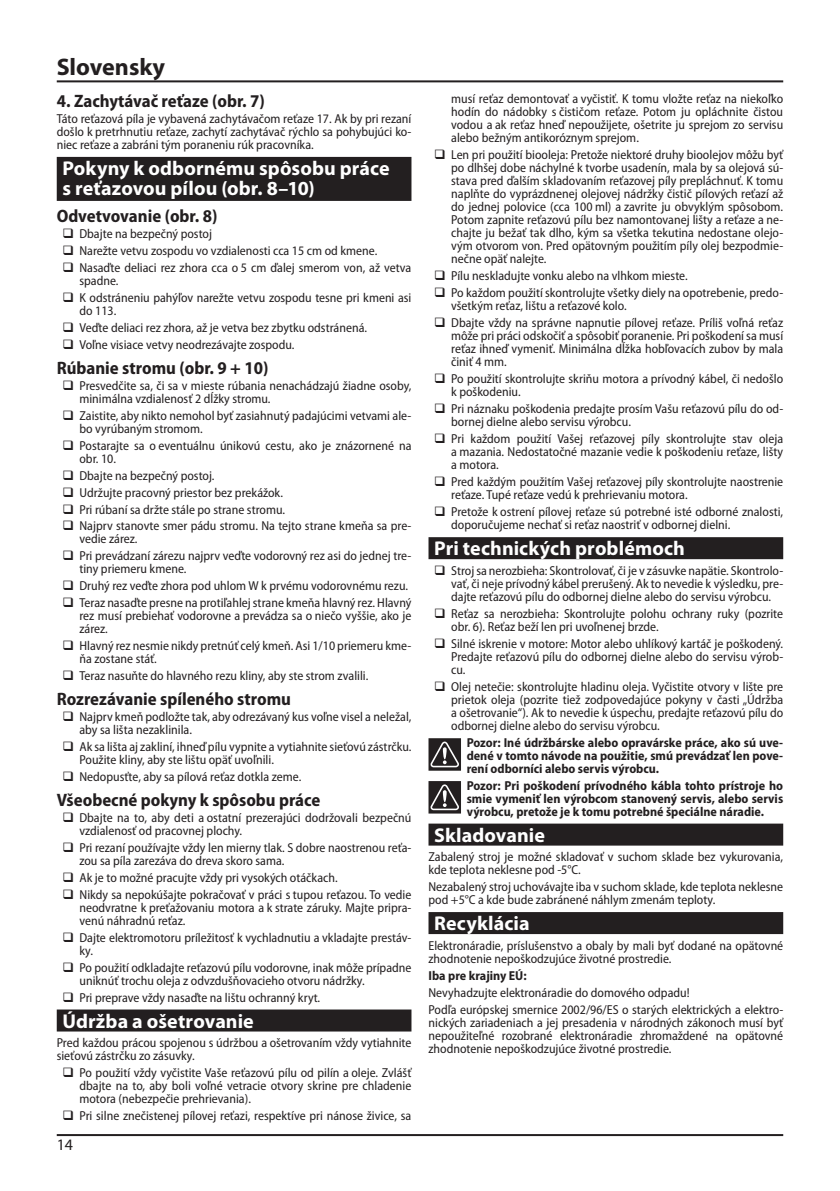
<style>
.page{position:relative;width:840px;height:1191px;background:#fff}
.page>*{position:absolute;margin:0;border:0;box-sizing:border-box;transform-origin:0 0}
.t1{font:700 24px "Myriad Pro";color:#231f20}
.t2{font:700 20px/20px "Myriad Pro";letter-spacing:.005em;color:#fff}
.t3{font:700 semi-condensed 18px "Myriad Pro";color:#231f20}
.t4{font:16px "Myriad Pro";color:#231f20}
.t5{font:semi-condensed 13px/13px "Myriad Pro";color:#231f20}
.t6{font:700 semi-condensed 13px/13px "Myriad Pro";color:#231f20;text-align:justify}
</style>
<div class="page">
<hr style="left:57px;top:80px;width:725px;height:2px;background:#231f20">
<hr style="left:57px;top:1134px;width:725px;height:2px;background:#231f20">
<div style="left:57px;top:157px;width:354px;height:44px;background:#231f20"></div>
<div style="left:57px;top:1009px;width:354px;height:22px;background:#231f20"></div>
<div style="left:428px;top:537px;width:354px;height:22px;background:#231f20"></div>
<div style="left:428px;top:823px;width:354px;height:22px;background:#231f20"></div>
<div style="left:428px;top:912px;width:354px;height:22px;background:#231f20"></div>
<svg style="left:428px;top:738px;width:33px;height:32px"></svg>
<svg style="left:428px;top:781px;width:33px;height:32px"></svg>
<h1 class="t1" style="left:57px;top:51px;width:110px">Slovensky</h1>
<h3 class="t3" style="left:57px;top:91px;width:209px">4. Zachytávač reťaze (obr. 7)</h3>
<p class="t5" style="left:57px;top:112px;width:356px;text-align:justify">Táto reťazová píla je vybavená zachytávačom reťaze 17. Ak by pri rezaní došlo k pretrhnutiu reťaze, zachytí zachytávač rýchlo sa pohybujúci ko&shy;niec reťaze a zabráni tým poraneniu rúk pracovníka.</p>
<h2 class="t2" style="left:62px;top:157px;width:328px">Pokyny k odbornému spôsobu práce s reťazovou pílou (obr. 8–10)</h2>
<h3 class="t3" style="left:57px;top:206px;width:162px">Odvetvovanie (obr. 8)</h3>
<p class="t5" style="left:79px;top:225px;width:333px;line-height:17px">Dbajte na bezpečný postoj<br>Narežte vetvu zospodu vo vzdialenosti cca 15 cm od kmene.<br>Nasaďte deliaci rez zhora cca o 5 cm ďalej smerom von, až vetva</p>
<p class="t5" style="left:79px;top:272px;width:333px;line-height:17px">spadne.<br>K odstráneniu pahýľov narežte vetvu zospodu tesne pri kmeni asi</p>
<p class="t5" style="left:79px;top:302px;width:289px;line-height:17px">do 113.<br>Veďte deliaci rez zhora, až je vetva bez zbytku odstránená.<br>Voľne visiace vetvy neodrezávajte zospodu.</p>
<h3 class="t3" style="left:57px;top:358px;width:213px">Rúbanie stromu (obr. 9 + 10)</h3>
<p class="t5" style="left:79px;top:379px;width:333px">Presvedčite sa, či sa v mieste rúbania nenachádzajú žiadne osoby, minimálna vzdialenosť 2 dĺžky stromu.</p>
<p class="t5" style="left:79px;top:409px;width:333px">Zaistite, aby nikto nemohol byť zasiahnutý padajúcimi vetvami ale&shy;bo vyrúbaným stromom.</p>
<p class="t5" style="left:79px;top:439px;width:333px">Postarajte sa o eventuálnu únikovú cestu, ako je znázornené na obr. 10.</p>
<p class="t5" style="left:79px;top:467px;width:333px;line-height:17px">Dbajte na bezpečný postoj.<br>Udržujte pracovný priestor bez prekážok.<br>Pri rúbaní sa držte stále po strane stromu.<br>Najprv stanovte smer pádu stromu. Na tejto strane kmeňa sa pre-</p>
<p class="t5" style="left:79px;top:531px;width:333px;line-height:17px">vedie zárez.<br>Pri prevádzaní zárezu najprv veďte vodorovný rez asi do jednej tre-</p>
<p class="t5" style="left:79px;top:561px;width:333px;line-height:17px">tiny priemeru kmene.<br>Druhý rez veďte zhora pod uhlom W k prvému vodorovnému rezu.<br>Teraz nasaďte presne na protiľahlej strane kmeňa hlavný rez. Hlavný</p>
<p class="t5" style="left:79px;top:610px;width:333px">rez musí prebiehať vodorovne a prevádza sa o niečo vyššie, ako je zárez.</p>
<p class="t5" style="left:79px;top:640px;width:333px">Hlavný rez nesmie nikdy pretnúť celý kmeň. Asi 1/10 priemeru kme&shy;ňa zostane stáť.</p>
<p class="t5" style="left:79px;top:670px;width:290px">Teraz nasuňte do hlavného rezu kliny, aby ste strom zvalili.</p>
<h3 class="t3" style="left:57px;top:689px;width:235px">Rozrezávanie spíleného stromu</h3>
<p class="t5" style="left:79px;top:710px;width:333px">Najprv kmeň podložte tak, aby odrezávaný kus voľne visel a neležal, aby sa lišta nezaklinila.</p>
<p class="t5" style="left:79px;top:740px;width:333px">Ak sa lišta aj zakliní, ihneď pílu vypnite a vytiahnite sieťovú zástrčku.<br>Použite kliny, aby ste lištu opäť uvoľnili.</p>
<p class="t5" style="left:79px;top:770px;width:223px">Nedopusťte, aby sa pílová reťaz dotkla zeme.</p>
<h3 class="t3" style="left:57px;top:789px;width:265px">Všeobecné pokyny k spôsobu práce</h3>
<p class="t5" style="left:79px;top:811px;width:333px">Dbajte na to, aby deti a ostatní prezerajúci dodržovali bezpečnú vzdialenosť od pracovnej plochy.</p>
<p class="t5" style="left:79px;top:841px;width:333px">Pri rezaní používajte vždy len mierny tlak. S dobre naostrenou reťa&shy;zou sa píla zarezáva do dreva skoro sama.</p>
<p class="t5" style="left:79px;top:869px;width:333px;line-height:17px">Ak je to možné pracujte vždy pri vysokých otáčkach.<br>Nikdy sa nepokúšajte pokračovať v práci s tupou reťazou. To vedie</p>
<p class="t5" style="left:79px;top:901px;width:333px">neodvratne k preťažovaniu motora a k strate záruky. Majte pripra&shy;venú náhradnú reťaz.</p>
<p class="t5" style="left:79px;top:931px;width:333px">Dajte elektromotoru príležitosť k vychladnutiu a vkladajte prestáv&shy;ky.</p>
<p class="t5" style="left:79px;top:961px;width:333px">Po použití odkladajte reťazovú pílu vodorovne, inak môže prípadne uniknúť trochu oleja z odvzdušňovacieho otvoru nádržky.</p>
<p class="t5" style="left:79px;top:991px;width:242px">Pri preprave vždy nasaďte na lištu ochranný kryt.</p>
<h2 class="t2" style="left:62px;top:1010px;width:193px">Údržba a ošetrovanie</h2>
<p class="t5" style="left:57px;top:1036px;width:356px">Pred každou prácou spojenou s údržbou a ošetrovaním vždy vytiahnite sieťovú zástrčku zo zásuvky.</p>
<p class="t5" style="left:79px;top:1066px;width:333px;text-align:justify">Po použití vždy vyčistite Vaše reťazovú pílu od pilín a oleje. Zvlášť dbajte na to, aby boli voľné vetracie otvory skrine pre chladenie motora (nebezpečie prehrievania).</p>
<p class="t5" style="left:79px;top:1109px;width:333px">Pri silne znečistenej pílovej reťazi, respektíve pri nánose živice, sa</p>
<p class="t4" style="left:57px;top:1135px;width:18px">14</p>
<p class="t5" style="left:451px;top:93px;width:333px;text-align:justify">musí reťaz demontovať a vyčistiť. K tomu vložte reťaz na niekoľko hodín do nádobky s čističom reťaze. Potom ju opláchnite čistou vodou a ak reťaz hneď nepoužijete, ošetrite ju sprejom zo servisu alebo bežným antikoróznym sprejom.</p>
<p class="t5" style="left:451px;top:149px;width:333px;text-align:justify">Len pri použití biooleja: Pretože niektoré druhy bioolejov môžu byť po dlhšej dobe náchylné k tvorbe usadenín, mala by sa olejová sú&shy;stava pred ďalším skladovaním reťazovej píly prepláchnuť. K tomu naplňte do vyprázdnenej olejovej nádržky čistič pílových reťazí až do jednej polovice (cca 100 ml) a zavrite ju obvyklým spôsobom.<br>Potom zapnite reťazovú pílu bez namontovanej lišty a reťaze a ne&shy;chajte ju bežať tak dlho, kým sa všetka tekutina nedostane olejo&shy;vým otvorom von. Pred opätovným použitím píly olej bezpodmie&shy;nečne opäť nalejte.</p>
<p class="t5" style="left:451px;top:268px;width:333px;line-height:17px">Pílu neskladujte vonku alebo na vlhkom mieste.<br>Po každom použití skontrolujte všetky diely na opotrebenie, predo-</p>
<p class="t5" style="left:451px;top:298px;width:333px;line-height:17px">všetkým reťaz, lištu a reťazové kolo.<br>Dbajte vždy na správne napnutie pílovej reťaze. Príliš voľná reťaz</p>
<p class="t5" style="left:451px;top:330px;width:333px;text-align:justify">môže pri práci odskočiť a spôsobiť poranenie. Pri poškodení sa musí reťaz ihneď vymeniť. Minimálna dĺžka hobľovacích zubov by mala činiť 4 mm.</p>
<p class="t5" style="left:451px;top:373px;width:333px">Po použití skontrolujte skriňu motora a prívodný kábel, či nedošlo k poškodeniu.</p>
<p class="t5" style="left:451px;top:403px;width:333px">Pri náznaku poškodenia predajte prosím Vašu reťazovú pílu do od&shy;bornej dielne alebo servisu výrobcu.</p>
<p class="t5" style="left:451px;top:432px;width:333px;text-align:justify">Pri každom použití Vašej reťazovej píly skontrolujte stav oleja a mazania. Nedostatočné mazanie vedie k poškodeniu reťaze, lišty a motora.</p>
<p class="t5" style="left:451px;top:475px;width:333px">Pred každým použitím Vašej reťazovej píly skontrolujte naostrenie reťaze. Tupé reťaze vedú k prehrievaniu motora.</p>
<p class="t5" style="left:451px;top:505px;width:333px">Pretože k ostrení pílovej reťaze sú potrebné isté odborné znalosti, doporučujeme nechať si reťaz naostriť v odbornej dielni.</p>
<h2 class="t2" style="left:434px;top:538px;width:252px">Pri technických problémoch</h2>
<p class="t5" style="left:451px;top:564px;width:333px;text-align:justify">Stroj sa nerozbieha: Skontrolovať, či je v zásuvke napätie. Skontrolo&shy;vať, či neje prívodný kábel prerušený. Ak to nevedie k výsledku, pre&shy;dajte reťazovú pílu do odbornej dielne alebo do servisu výrobcu.</p>
<p class="t5" style="left:451px;top:607px;width:333px">Reťaz sa nerozbieha: Skontrolujte polohu ochrany ruky (pozrite obr. 6). Reťaz beží len pri uvoľnenej brzde.</p>
<p class="t5" style="left:451px;top:637px;width:333px;text-align:justify">Silné iskrenie v motore: Motor alebo uhlíkový kartáč je poškodený.<br>Predajte reťazovú pílu do odbornej dielne alebo do servisu výrob&shy;cu.</p>
<p class="t5" style="left:451px;top:680px;width:333px;text-align:justify">Olej netečie: skontrolujte hladinu oleja. Vyčistite otvory v lište pre prietok oleja (pozrite tiež zodpovedajúce pokyny v časti „Údržba a ošetrovanie“). Ak to nevedie k úspechu, predajte reťazovú pílu do odbornej dielne alebo do servisu výrobcu.</p>
<p class="t6" style="left:466px;top:736px;width:318px">Pozor: Iné údržbárske alebo opravárske práce, ako sú uve&shy;dené v tomto návode na použitie, smú prevádzať len pove&shy;rení odborníci alebo servis výrobcu.</p>
<p class="t6" style="left:466px;top:779px;width:318px">Pozor: Pri poškodení prívodného kábla tohto prístroje ho smie vymeniť len výrobcom stanovený servis, alebo servis výrobcu, pretože je k tomu potrebné špeciálne náradie.</p>
<h2 class="t2" style="left:434px;top:824px;width:112px">Skladovanie</h2>
<p class="t5" style="left:428px;top:850px;width:356px">Zabalený stroj je možné skladovať v suchom sklade bez vykurovania, kde teplota neklesne pod -5°C.</p>
<p class="t5" style="left:428px;top:880px;width:356px">Nezabalený stroj uchovávajte iba v suchom sklade, kde teplota neklesne pod +5°C a kde bude zabránené náhlym zmenám teploty.</p>
<h2 class="t2" style="left:434px;top:912px;width:97px">Recyklácia</h2>
<p class="t5" style="left:428px;top:939px;width:356px">Elektronáradie, príslušenstvo a obaly by mali byť dodané na opätovné zhodnotenie nepoškodzujúce životné prostredie.</p>
<p class="t6" style="left:428px;top:969px;width:100px">Iba pre krajiny EÚ:</p>
<p class="t5" style="left:428px;top:984px;width:356px;line-height:17px">Nevyhadzujte elektronáradie do domového odpadu!<br>Podľa európskej smernice 2002/96/ES o starých elektrických a elektro-</p>
<p class="t5" style="left:428px;top:1016px;width:356px;text-align:justify">nických zariadeniach a jej presadenia v národných zákonoch musí byť nepoužiteľné rozobrané elektronáradie zhromaždené na opätovné zhodnotenie nepoškodzujúce životné prostredie.</p>
</div>
